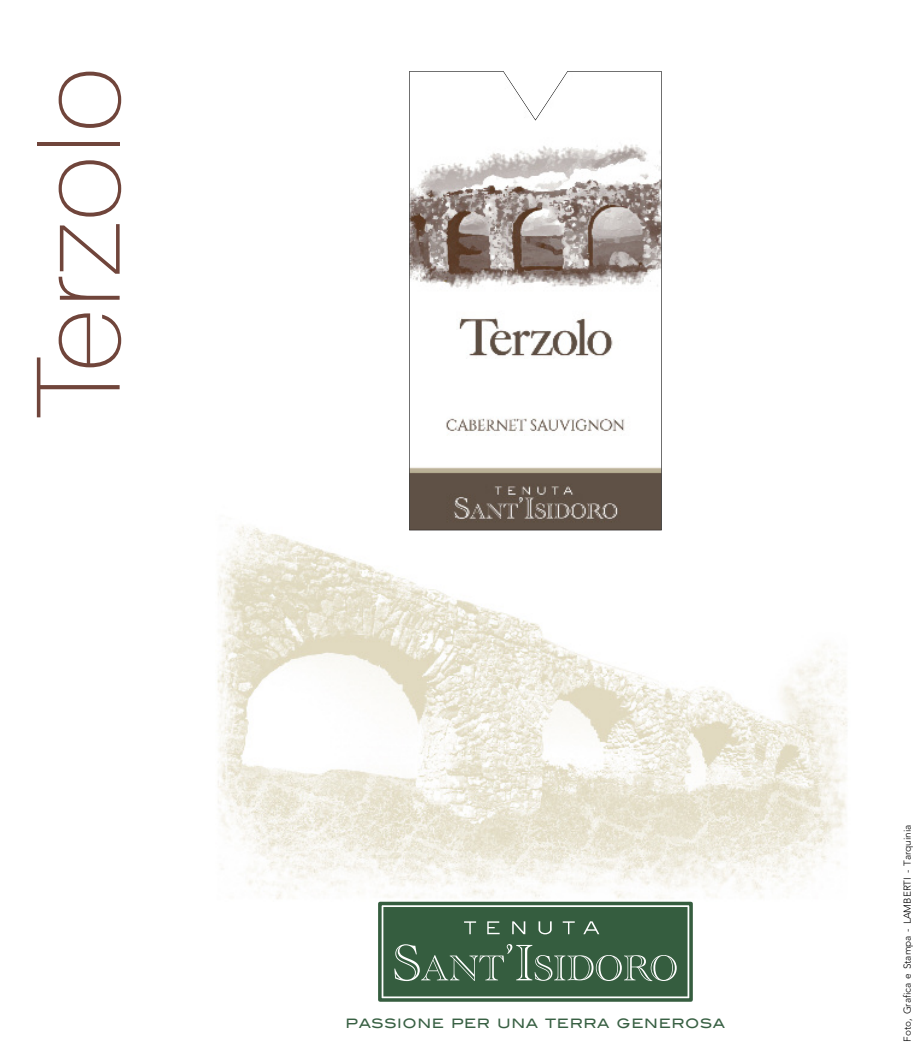
<style>
.page{position:relative;width:922px;height:1063px;background:#fff}
.page>*{position:absolute;margin:0;border:0;box-sizing:border-box;transform-origin:0 0}
.t1{font:100 115px "Swiss 721 BT";color:#70453b;scale:1.07 1}
.t2{font:13px "Blair Md ITCTT Medium";letter-spacing:.045em;color:#386043}
.t3{font:300 10px "Avenir";color:#000}
</style>
<div class="page">
<img style="left:217px;top:470px;width:630px;height:450px">
<div style="left:378px;top:902px;width:314px;height:100px;border:4px solid #355d3f"></div>
<div style="left:384px;top:908px;width:302px;height:87px;background:#355d3f"></div>
<div style="left:383px;top:907px;width:304px;height:89px;border:2px solid #355d3f"></div>
<svg style="left:394px;top:944px;width:282px;height:37px"></svg>
<svg style="left:464px;top:921px;width:12px;height:13px"></svg>
<svg style="left:487px;top:921px;width:12px;height:13px"></svg>
<svg style="left:512px;top:921px;width:13px;height:13px"></svg>
<svg style="left:538px;top:921px;width:13px;height:13px"></svg>
<svg style="left:562px;top:921px;width:12px;height:13px"></svg>
<svg style="left:583px;top:921px;width:16px;height:13px"></svg>
<svg style="left:409px;top:71px;width:252px;height:459px"></svg>
<h1 class="t1" style="left:37px;top:419px;width:331px;rotate:-90deg">Terzolo</h1>
<h2 class="t2" style="left:345px;top:1013px;width:381px">PASSIONE PER UNA TERRA GENEROSA</h2>
<p class="t3" style="left:901px;top:1042px;width:219px;rotate:-90deg">Foto, Grafica e Stampa - LAMBERTI - Tarquinia</p>
</div>
